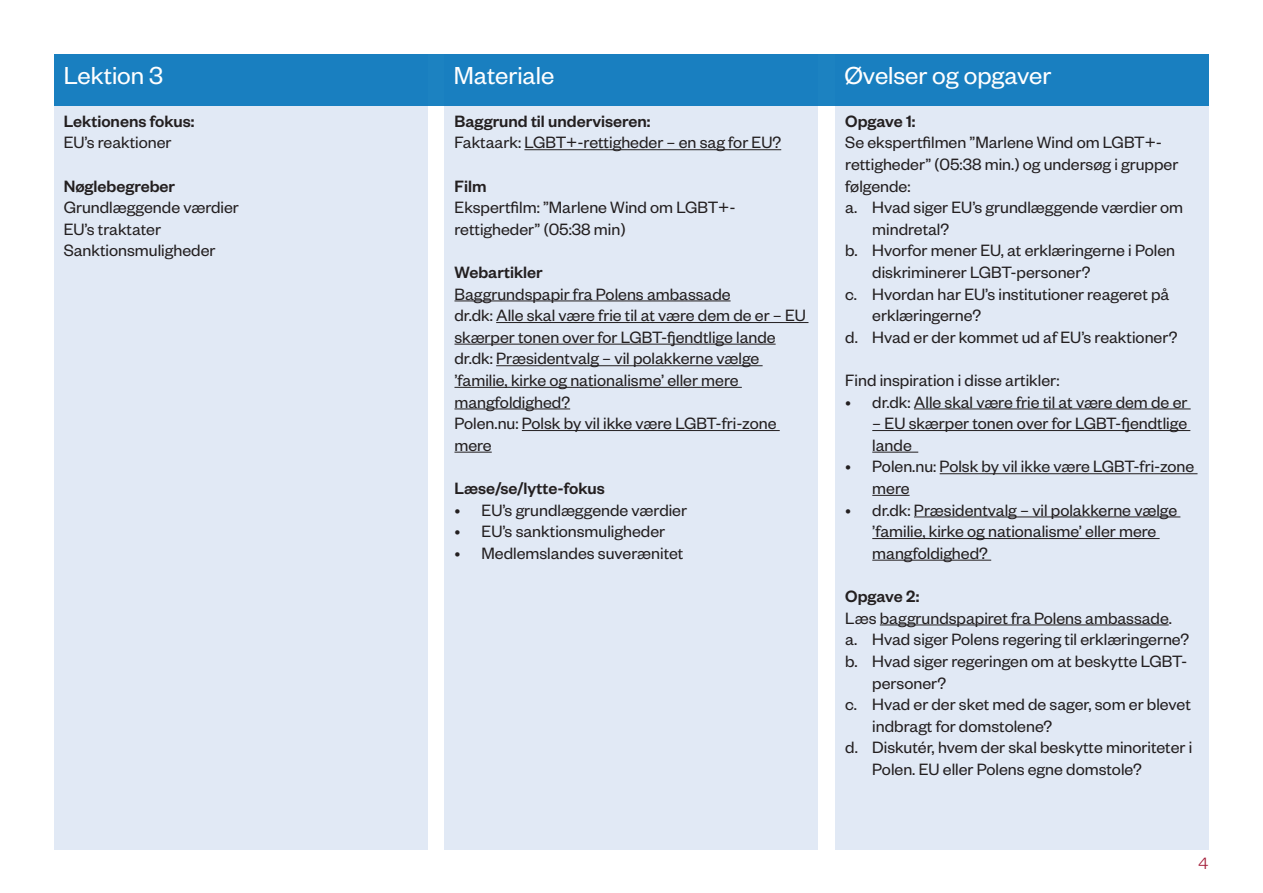
<style>
.page{position:relative;width:1263px;height:893px;background:#fff}
.page>*{position:absolute;margin:0;border:0;box-sizing:border-box;transform-origin:0 0}
.t1{font:27px "Founders Grotesk";color:#fff}
.Afsnitsformat_1{font:18px/21.6px "Founders Grotesk";color:#231f20}
.t2{font:500 18px "Founders Grotesk";color:#231f20}
.t3{font:300 18px "Founders Grotesk";color:#a31c37}
</style>
<div class="page">
<div style="left:445px;top:54px;width:373px;height:795px;background:#e1e9f5"></div>
<div style="left:836px;top:54px;width:373px;height:795px;background:#e1e9f5"></div>
<div style="left:54px;top:54px;width:373px;height:795px;background:#e1e9f5"></div>
<div style="left:54px;top:54px;width:1155px;height:51px;background:#197fc0"></div>
<hr style="left:524px;top:149px;width:257px;height:1px;background:#231f20">
<hr style="left:454px;top:301px;width:277px;height:1px;background:#231f20">
<hr style="left:496px;top:322px;width:312px;height:1px;background:#231f20">
<hr style="left:454px;top:344px;width:322px;height:1px;background:#231f20">
<hr style="left:496px;top:365px;width:267px;height:1px;background:#231f20">
<hr style="left:454px;top:387px;width:288px;height:1px;background:#231f20">
<hr style="left:454px;top:409px;width:116px;height:1px;background:#231f20">
<hr style="left:522px;top:430px;width:258px;height:1px;background:#231f20">
<hr style="left:454px;top:452px;width:38px;height:1px;background:#231f20">
<hr style="left:914px;top:409px;width:277px;height:1px;background:#231f20">
<hr style="left:872px;top:430px;width:318px;height:1px;background:#231f20">
<hr style="left:872px;top:452px;width:46px;height:1px;background:#231f20">
<hr style="left:940px;top:473px;width:257px;height:1px;background:#231f20">
<hr style="left:872px;top:495px;width:37px;height:1px;background:#231f20">
<hr style="left:914px;top:517px;width:266px;height:1px;background:#231f20">
<hr style="left:872px;top:538px;width:287px;height:1px;background:#231f20">
<hr style="left:872px;top:560px;width:119px;height:1px;background:#231f20">
<hr style="left:880px;top:625px;width:289px;height:1px;background:#231f20">
<p class="t1" style="left:64px;top:59px;width:101px">Lektion 3</p>
<p class="t1" style="left:454px;top:59px;width:102px">Materiale</p>
<p class="t1" style="left:844px;top:59px;width:209px">Øvelser og opgaver</p>
<p class="t2" style="left:64px;top:110px;width:132px">Lektionens fokus:</p>
<p class="Afsnitsformat_1" style="left:64px;top:131px;width:109px">EU’s reaktioner</p>
<p class="t2" style="left:64px;top:175px;width:113px">Nøglebegreber</p>
<p class="Afsnitsformat_1" style="left:64px;top:196px;width:177px">Grundlæggende værdier</p>
<p class="Afsnitsformat_1" style="left:64px;top:217px;width:99px">EU’s traktater</p>
<p class="Afsnitsformat_1" style="left:64px;top:239px;width:153px">Sanktionsmuligheder</p>
<p class="t2" style="left:845px;top:110px;width:72px">Opgave 1:</p>
<p class="Afsnitsformat_1" style="left:845px;top:131px;width:335px">Se ekspertfilmen ”Marlene Wind om LGBT+- rettigheder” (05:38 min.) og undersøg i grupper følgende:</p>
<p class="Afsnitsformat_1" style="left:872px;top:196px;width:312px;text-indent:-27px">a. Hvad siger EU’s grundlæggende værdier om mindretal?</p>
<p class="Afsnitsformat_1" style="left:872px;top:239px;width:304px;text-indent:-27px">b. Hvorfor mener EU, at erklæringerne i Polen diskriminerer LGBT-personer?</p>
<p class="Afsnitsformat_1" style="left:872px;top:282px;width:299px;text-indent:-27px">c. Hvordan har EU’s institutioner reageret på erklæringerne?</p>
<p class="Afsnitsformat_1" style="left:845px;top:325px;width:334px">d. Hvad er der kommet ud af EU’s reaktioner?</p>
<p class="Afsnitsformat_1" style="left:845px;top:369px;width:216px">Find inspiration i disse artikler:</p>
<p class="Afsnitsformat_1" style="left:845px;top:390px;width:344px">• dr.dk: Alle skal være frie til at være dem de er</p>
<p class="Afsnitsformat_1" style="left:872px;top:412px;width:316px">– EU skærper tonen over for LGBT-fjendtlige lande</p>
<p class="Afsnitsformat_1" style="left:872px;top:455px;width:323px;text-indent:-27px">• Polen.nu: Polsk by vil ikke være LGBT-fri-zone mere</p>
<p class="Afsnitsformat_1" style="left:872px;top:498px;width:306px;text-indent:-27px">• dr.dk: Præsidentvalg – vil polakkerne vælge ’familie, kirke og nationalisme’ eller mere mangfoldighed?</p>
<p class="t2" style="left:845px;top:585px;width:75px">Opgave 2:</p>
<p class="Afsnitsformat_1" style="left:845px;top:606px;width:328px">Læs baggrundspapiret fra Polens ambassade.</p>
<p class="Afsnitsformat_1" style="left:845px;top:628px;width:345px">a. Hvad siger Polens regering til erklæringerne?</p>
<p class="Afsnitsformat_1" style="left:872px;top:649px;width:316px;text-indent:-27px">b. Hvad siger regeringen om at beskytte LGBT&shy;personer?</p>
<p class="Afsnitsformat_1" style="left:872px;top:693px;width:320px;text-indent:-27px">c. Hvad er der sket med de sager, som er blevet indbragt for domstolene?</p>
<p class="Afsnitsformat_1" style="left:872px;top:736px;width:321px;text-indent:-27px">d. Diskutér, hvem der skal beskytte minoriteter i<br>Polen. EU eller Polens egne domstole?</p>
<p class="t2" style="left:454px;top:110px;width:197px">Baggrund til underviseren:</p>
<p class="Afsnitsformat_1" style="left:454px;top:131px;width:328px">Faktaark: LGBT+-rettigheder – en sag for EU?</p>
<p class="t2" style="left:454px;top:175px;width:33px">Film</p>
<p class="Afsnitsformat_1" style="left:454px;top:196px;width:283px">Ekspertfilm: ”Marlene Wind om LGBT+- rettigheder” (05:38 min)</p>
<p class="t2" style="left:454px;top:261px;width:90px">Webartikler</p>
<p class="Afsnitsformat_1" style="left:454px;top:282px;width:278px">Baggrundspapir fra Polens ambassade</p>
<p class="Afsnitsformat_1" style="left:454px;top:304px;width:353px">dr.dk: Alle skal være frie til at være dem de er – EU skærper tonen over for LGBT-fjendtlige lande</p>
<p class="Afsnitsformat_1" style="left:454px;top:347px;width:306px">dr.dk: Præsidentvalg – vil polakkerne vælge ’familie, kirke og nationalisme’ eller mere mangfoldighed?</p>
<p class="Afsnitsformat_1" style="left:454px;top:412px;width:323px">Polen.nu: Polsk by vil ikke være LGBT-fri-zone mere</p>
<p class="t2" style="left:454px;top:477px;width:152px">Læse/se/lytte-fokus</p>
<p class="Afsnitsformat_1" style="left:454px;top:498px;width:234px">• EU’s grundlæggende værdier</p>
<p class="Afsnitsformat_1" style="left:454px;top:520px;width:212px">• EU’s sanktionsmuligheder</p>
<p class="Afsnitsformat_1" style="left:454px;top:541px;width:230px">• Medlemslandes suverænitet</p>
<p class="t3" style="left:1198px;top:852px;width:11px">4</p>
</div>
